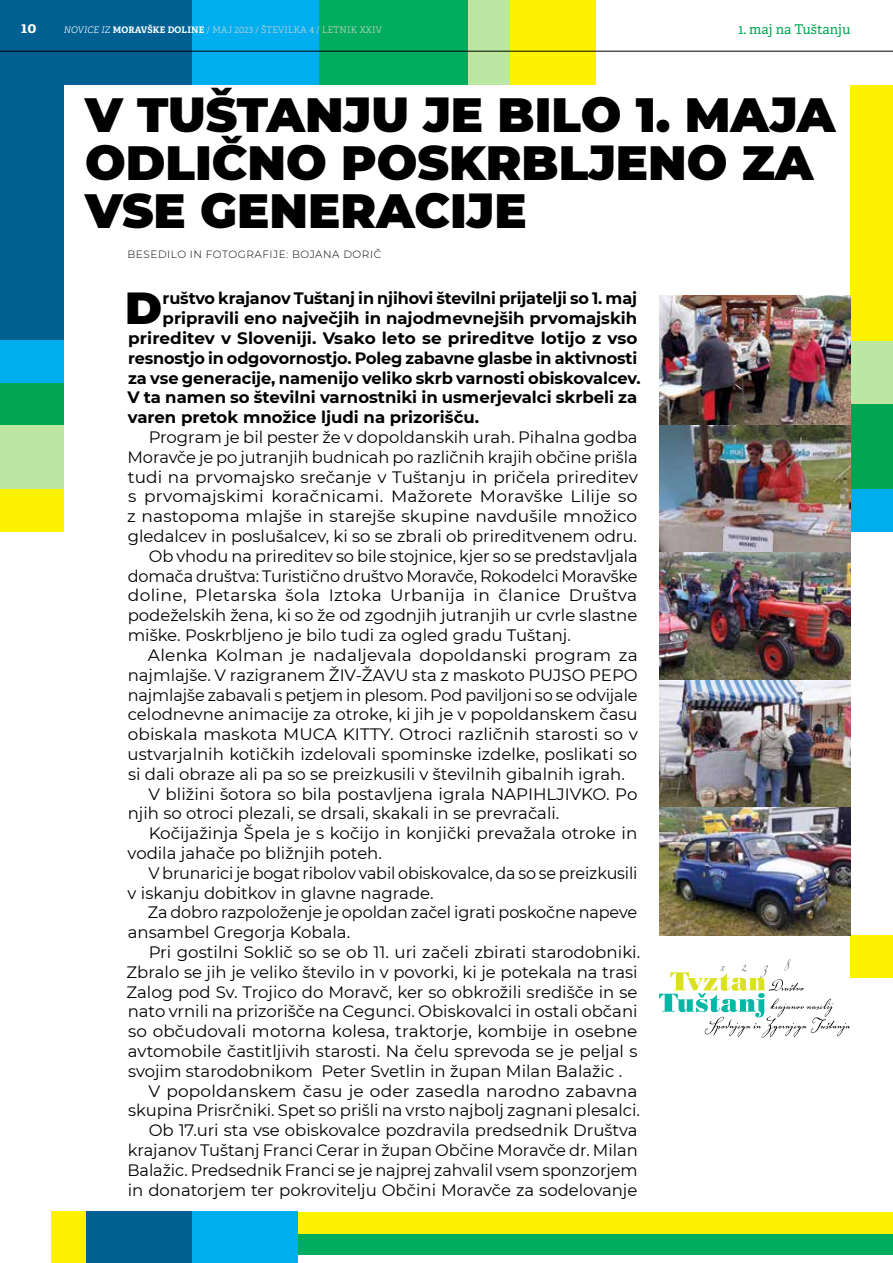
<style>
.page{position:relative;width:893px;height:1263px;background:#fff}
.page>*{position:absolute;margin:0;border:0;box-sizing:border-box;transform-origin:0 0}
.t1{font:900 48px/48px "Montserrat";color:#000}
.t2{font:900 44.85px "Montserrat";color:#000}
.t3{font:16.5px "Montserrat";color:#000}
.t4{font:700 16.5px "Montserrat";letter-spacing:-.005em;color:#000}
.t5{font:16.5px "Montserrat";letter-spacing:.02em;color:#000}
.t6{font:700 15px "Adelle";color:#fff}
.t7{font:13.5px "Adelle";color:#00a651}
.t8{font:300 10.5px "Montserrat";letter-spacing:.05em;color:#000}
.t9{font:300 9px "Adelle";letter-spacing:.02em;color:#d1d3d4}
.s1{font-style:italic;color:#fff}
.s2{font-weight:700;color:#fff}
</style>
<div class="page">
<div style="left:319px;top:0;width:149px;height:85px;background:#00ad5e"></div>
<div style="left:191px;top:0;width:128px;height:85px;background:#00aeef"></div>
<div style="left:468px;top:0;width:42px;height:85px;background:#bce7a3"></div>
<div style="left:510px;top:0;width:85px;height:85px;background:#fff200"></div>
<div style="left:0;top:0;width:191px;height:85px;background:#006092"></div>
<hr style="left:0;top:51px;width:893px;height:1px;background:#000">
<svg style="left:659px;top:959px;width:191px;height:79px"></svg>
<div style="left:298px;top:1233px;width:595px;height:21px;background:#00ad5e"></div>
<div style="left:298px;top:1212px;width:595px;height:21px;background:#fff200"></div>
<div style="left:850px;top:935px;width:43px;height:43px;background:#fff200"></div>
<div style="left:191px;top:1212px;width:107px;height:51px;background:#00aeef"></div>
<div style="left:85px;top:1212px;width:106px;height:51px;background:#006092"></div>
<div style="left:51px;top:1212px;width:34px;height:51px;background:#fff200"></div>
<div style="left:0;top:85px;width:64px;height:255px;background:#006092"></div>
<div style="left:0;top:425px;width:64px;height:64px;background:#bce7a3"></div>
<div style="left:0;top:489px;width:64px;height:42px;background:#fff200"></div>
<div style="left:0;top:383px;width:64px;height:42px;background:#00a651"></div>
<div style="left:0;top:340px;width:64px;height:43px;background:#00aeef"></div>
<div style="left:850px;top:489px;width:43px;height:42px;background:#00aeef"></div>
<div style="left:850px;top:404px;width:43px;height:85px;background:#00a651"></div>
<div style="left:850px;top:340px;width:43px;height:64px;background:#bce7a3"></div>
<div style="left:850px;top:85px;width:43px;height:255px;background:#fff200"></div>
<img style="left:659px;top:296px;width:191px;height:639px">
<p class="t6" style="left:21px;top:18px;width:17px">10</p>
<p class="t9" style="left:64px;top:24px;width:320px"><span class="s1">NOVICE IZ</span> <span class="s2">MORAVŠKE DOLINE</span> / MAJ 2023 / ŠTEVILKA 4 / LETNIK XXIV</p>
<p class="t7" style="left:738px;top:21px;width:114px">1. maj na Tuštanju</p>
<h1 class="t1" style="left:85px;top:87px;width:752px">V TUŠTANJU JE BILO 1. MAJA<br>ODLIČNO POSKRBLJENO ZA<br>VSE GENERACIJE</h1>
<p class="t8" style="left:128px;top:247px;width:255px">BESEDILO IN FOTOGRAFIJE: BOJANA DORIČ</p>
<h2 class="t2" style="left:125px;top:275px;width:38px">D</h2>
<p class="t4" style="left:163px;top:287px;width:476px">ruštvo krajanov Tuštanj in njihovi številni prijatelji so 1. maj</p>
<p class="t4" style="left:163px;top:306px;width:476px">pripravili eno največjih in najodmevnejših prvomajskih</p>
<p class="t4" style="left:128px;top:326px;width:511px">prireditev v Sloveniji. Vsako leto se prireditve lotijo z vso</p>
<p class="t4" style="left:128px;top:346px;width:511px">resnostjo in odgovornostjo. Poleg zabavne glasbe in aktivnosti</p>
<p class="t4" style="left:128px;top:366px;width:514px">za vse generacije, namenijo veliko skrb varnosti obiskovalcev.</p>
<p class="t4" style="left:127px;top:386px;width:511px">V ta namen so številni varnostniki in usmerjevalci skrbeli za</p>
<p class="t4" style="left:128px;top:405px;width:353px">varen pretok množice ljudi na prizorišču.</p>
<p class="t3" style="left:149px;top:426px;width:490px">Program je bil pester že v dopoldanskih urah. Pihalna godba</p>
<p class="t3" style="left:127px;top:446px;width:512px">Moravče je po jutranjih budnicah po različnih krajih občine prišla</p>
<p class="t3" style="left:128px;top:465px;width:512px">tudi na prvomajsko srečanje v Tuštanju in pričela prireditev</p>
<p class="t5" style="left:128px;top:485px;width:511px">s prvomajskimi koračnicami. Mažorete Moravške Lilije so</p>
<p class="t3" style="left:127px;top:505px;width:512px">z nastopoma mlajše in starejše skupine navdušile množico</p>
<p class="t3" style="left:128px;top:525px;width:511px">gledalcev in poslušalcev, ki so se zbrali ob prireditvenem odru.</p>
<p class="t3" style="left:149px;top:545px;width:491px">Ob vhodu na prireditev so bile stojnice, kjer so se predstavljala</p>
<p class="t3" style="left:128px;top:564px;width:511px">domača društva: Turistično društvo Moravče, Rokodelci Moravške</p>
<p class="t5" style="left:128px;top:584px;width:511px">doline, Pletarska šola Iztoka Urbanija in članice Društva</p>
<p class="t3" style="left:128px;top:604px;width:511px">podeželskih žena, ki so že od zgodnjih jutranjih ur cvrle slastne</p>
<p class="t3" style="left:128px;top:624px;width:445px">miške. Poskrbljeno je bilo tudi za ogled gradu Tuštanj.</p>
<p class="t3" style="left:148px;top:644px;width:491px">Alenka Kolman je nadaljevala dopoldanski program za</p>
<p class="t3" style="left:128px;top:663px;width:511px">najmlajše. V razigranem ŽIV-ŽAVU sta z maskoto PUJSO PEPO</p>
<p class="t3" style="left:128px;top:683px;width:511px">najmlajše zabavali s petjem in plesom. Pod paviljoni so se odvijale</p>
<p class="t3" style="left:128px;top:703px;width:511px">celodnevne animacije za otroke, ki jih je v popoldanskem času</p>
<p class="t3" style="left:128px;top:723px;width:512px">obiskala maskota MUCA KITTY. Otroci različnih starosti so v</p>
<p class="t3" style="left:128px;top:743px;width:511px">ustvarjalnih kotičkih izdelovali spominske izdelke, poslikati so</p>
<p class="t3" style="left:128px;top:762px;width:498px">si dali obraze ali pa so se preizkusili v številnih gibalnih igrah.</p>
<p class="t3" style="left:148px;top:782px;width:490px">V bližini šotora so bila postavljena igrala NAPIHLJIVKO. Po</p>
<p class="t3" style="left:128px;top:802px;width:433px">njih so otroci plezali, se drsali, skakali in se prevračali.</p>
<p class="t3" style="left:149px;top:822px;width:490px">Kočijažinja Špela je s kočijo in konjički prevažala otroke in</p>
<p class="t3" style="left:128px;top:842px;width:256px">vodila jahače po bližnjih poteh.</p>
<p class="t3" style="left:148px;top:861px;width:491px">V brunarici je bogat ribolov vabil obiskovalce, da so se preizkusili</p>
<p class="t3" style="left:128px;top:881px;width:308px">v iskanju dobitkov in glavne nagrade.</p>
<p class="t3" style="left:148px;top:901px;width:491px">Za dobro razpoloženje je opoldan začel igrati poskočne napeve</p>
<p class="t3" style="left:128px;top:921px;width:224px">ansambel Gregorja Kobala.</p>
<p class="t3" style="left:149px;top:941px;width:493px">Pri gostilni Soklič so se ob 11. uri začeli zbirati starodobniki.</p>
<p class="t3" style="left:126px;top:960px;width:513px">Zbralo se jih je veliko število in v povorki, ki je potekala na trasi</p>
<p class="t3" style="left:126px;top:980px;width:512px">Zalog pod Sv. Trojico do Moravč, ker so obkrožili središče in se</p>
<p class="t3" style="left:128px;top:1000px;width:511px">nato vrnili na prizorišče na Cegunci. Obiskovalci in ostali občani</p>
<p class="t3" style="left:128px;top:1020px;width:511px">so občudovali motorna kolesa, traktorje, kombije in osebne</p>
<p class="t3" style="left:128px;top:1040px;width:511px">avtomobile častitljivih starosti. Na čelu sprevoda se je peljal s</p>
<p class="t3" style="left:128px;top:1059px;width:496px">svojim starodobnikom Peter Svetlin in župan Milan Balažic .</p>
<p class="t3" style="left:148px;top:1079px;width:491px">V popoldanskem času je oder zasedla narodno zabavna</p>
<p class="t3" style="left:128px;top:1099px;width:513px">skupina Prisrčniki. Spet so prišli na vrsto najbolj zagnani plesalci.</p>
<p class="t3" style="left:149px;top:1119px;width:490px">Ob 17.uri sta vse obiskovalce pozdravila predsednik Društva</p>
<p class="t3" style="left:128px;top:1139px;width:512px">krajanov Tuštanj Franci Cerar in župan Občine Moravče dr. Milan</p>
<p class="t3" style="left:127px;top:1158px;width:512px">Balažic. Predsednik Franci se je najprej zahvalil vsem sponzorjem</p>
<p class="t3" style="left:128px;top:1178px;width:511px">in donatorjem ter pokrovitelju Občini Moravče za sodelovanje</p>
</div>
